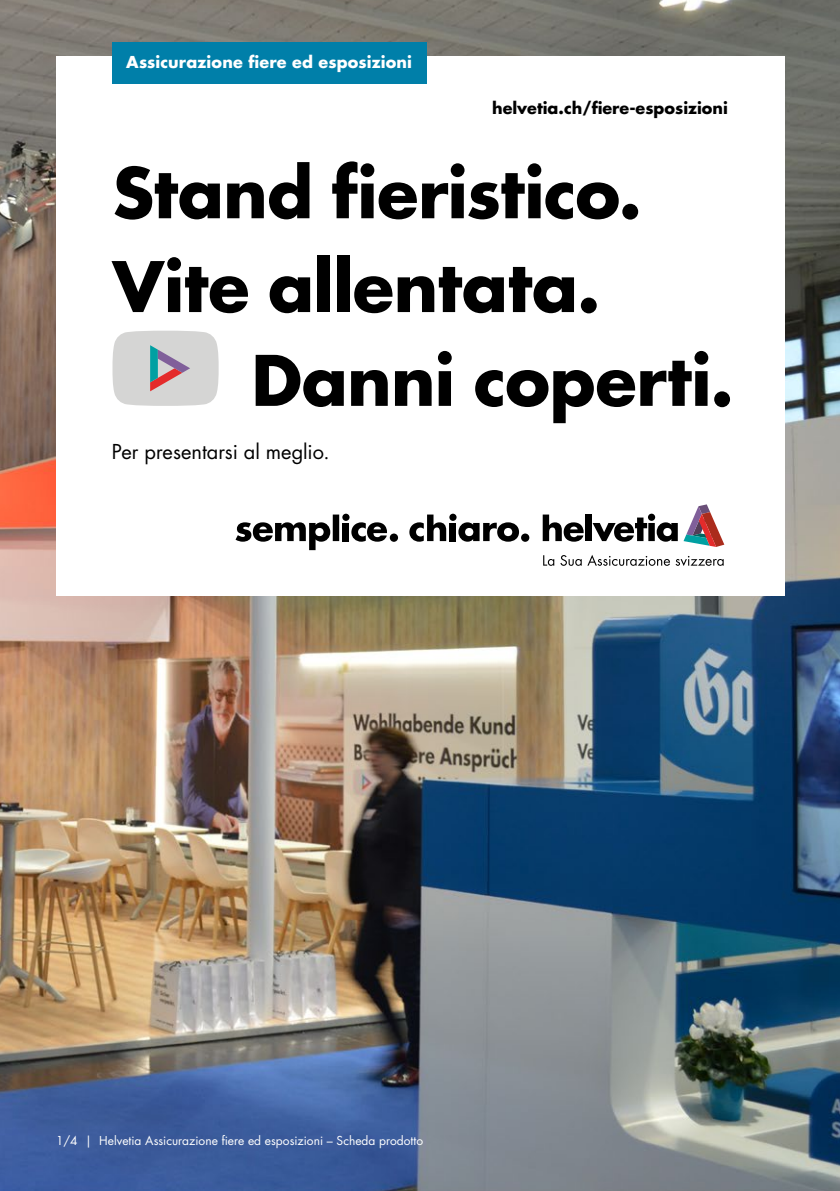
<style>
.page{position:relative;width:840px;height:1191px;background:#fff}
.page>*{position:absolute;margin:0;border:0;box-sizing:border-box;transform-origin:0 0}
._3_Klang{font:700 67.6px "Futura Std";letter-spacing:-.01em;color:#000}
.A5_PIC_copy_10_13_5p{font:20px "Futura Std";color:#000}
.t1{font:700 16px "Futura Std";letter-spacing:.01em;color:#fff}
.www_8pt_bold{font:700 16px "Futura Std";color:#000}
.Pagina_6pt{font:12px "Futura Std";color:#fff}
</style>
<div class="page">
<img style="left:0;top:0;width:839px;height:1191px">
<div style="left:56px;top:56px;width:727px;height:539px;background:#fff"></div>
<svg style="left:542px;top:514px;width:41px;height:27px"></svg>
<div style="left:585px;top:514px;width:6px;height:27px;background:#000"></div>
<svg style="left:592px;top:513px;width:85px;height:28px"></svg>
<svg style="left:683px;top:504px;width:41px;height:43px"></svg>
<svg style="left:543px;top:555px;width:11px;height:11px"></svg>
<svg style="left:560px;top:555px;width:21px;height:11px"></svg>
<svg style="left:587px;top:555px;width:82px;height:11px"></svg>
<svg style="left:675px;top:556px;width:48px;height:10px"></svg>
<svg style="left:235px;top:522px;width:95px;height:28px"></svg>
<svg style="left:351px;top:522px;width:36px;height:20px"></svg>
<svg style="left:389px;top:533px;width:9px;height:9px"></svg>
<svg style="left:458px;top:522px;width:60px;height:20px"></svg>
<svg style="left:520px;top:533px;width:9px;height:9px"></svg>
<div style="left:332px;top:514px;width:7px;height:27px;background:#000"></div>
<div style="left:342px;top:523px;width:7px;height:18px;background:#000"></div>
<div style="left:342px;top:514px;width:7px;height:7px;background:#000;border-radius:50%"></div>
<svg style="left:409px;top:514px;width:37px;height:28px"></svg>
<div style="left:449px;top:523px;width:7px;height:18px;background:#000"></div>
<div style="left:449px;top:514px;width:7px;height:7px;background:#000;border-radius:50%"></div>
<div style="left:112px;top:42px;width:314px;height:42px;background:#007fa9"></div>
<svg style="left:112px;top:331px;width:106px;height:75px;background:#cecccd"></svg>
<p class="t1" style="left:126px;top:52px;width:287px">Assicurazione fiere ed esposizioni</p>
<p class="www_8pt_bold" style="left:492px;top:97px;width:237px">helvetia.ch/fiere-esposizioni</p>
<p class="_3_Klang" style="left:112px;top:148px;width:530px">Stand fieristico.</p>
<p class="_3_Klang" style="left:112px;top:242px;width:489px">Vite allentata.</p>
<p class="_3_Klang" style="left:251px;top:335px;width:483px">Danni coperti.</p>
<p class="A5_PIC_copy_10_13_5p" style="left:112px;top:439px;width:219px">Per presentarsi al meglio.</p>
<p class="Pagina_6pt" style="left:56px;top:1132px;width:368px">1/4 | Helvetia Assicurazione fiere ed esposizioni – Scheda prodotto</p>
</div>
